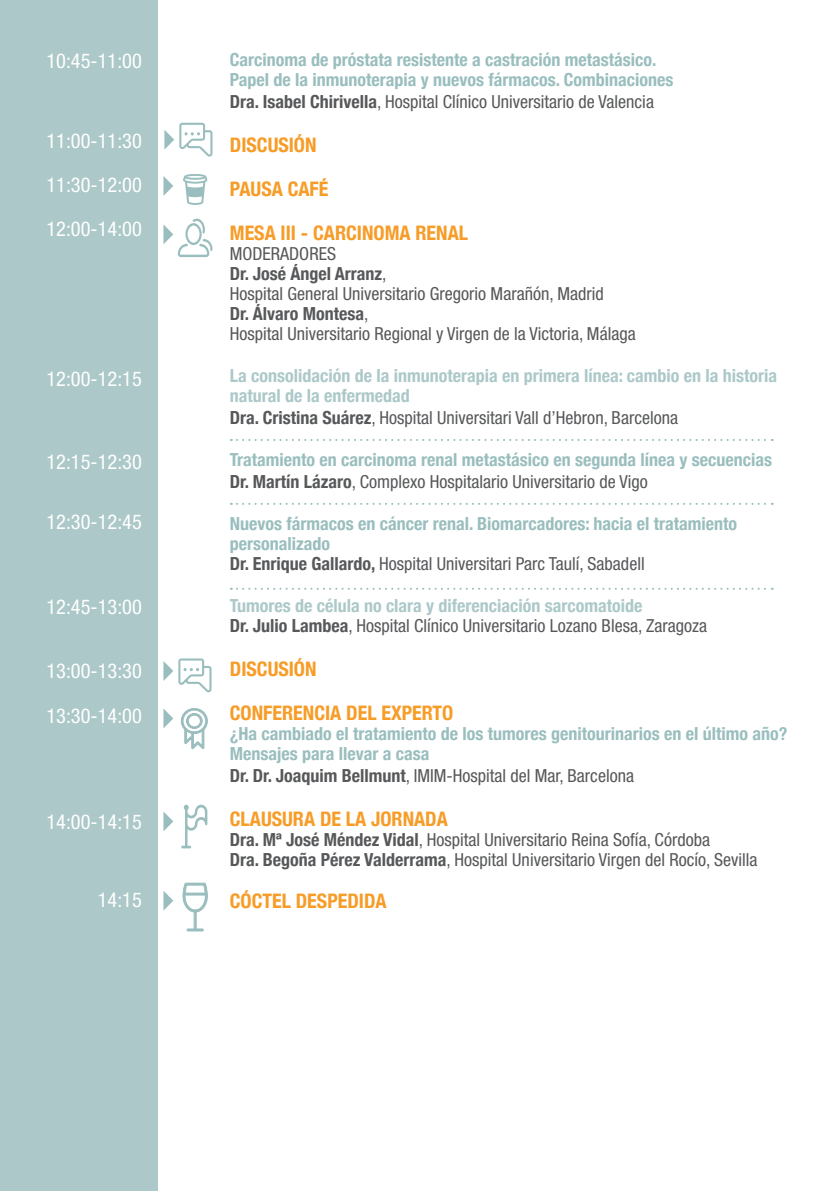
<style>
.page{position:relative;width:840px;height:1191px;background:#fff}
.page>*{position:absolute;margin:0;border:0;box-sizing:border-box;transform-origin:0 0}
.t1{font:condensed 20.4px "Helvetica Neue";color:#fff}
.t2{font:700 condensed 20px "Helvetica Neue";color:#f79c27}
.t3{font:condensed 18px "Helvetica Neue";color:#57585a}
.t4{font:700 condensed 18px/20px "Helvetica Neue";color:#9abebe}
.t5{font:700 condensed 18px/20px "Helvetica Neue";color:#acc8c8}
.t6{font:700 condensed 18px "Helvetica Neue";color:#57585a}
.s1{font-weight:700}
.s2{font-weight:400}
</style>
<div class="page">
<div style="left:0;top:0;width:157px;height:1191px;background:#acc8c8"></div>
<svg style="left:163px;top:176px;width:10px;height:20px"></svg>
<svg style="left:163px;top:708px;width:10px;height:20px"></svg>
<svg style="left:163px;top:811px;width:10px;height:20px"></svg>
<svg style="left:163px;top:891px;width:10px;height:19px"></svg>
<svg style="left:183px;top:174px;width:24px;height:31px"></svg>
<svg style="left:163px;top:219px;width:49px;height:38px"></svg>
<svg style="left:163px;top:658px;width:48px;height:34px"></svg>
<svg style="left:231px;top:439px;width:541px;height:2px"></svg>
<svg style="left:231px;top:503px;width:541px;height:2px"></svg>
<svg style="left:231px;top:588px;width:541px;height:2px"></svg>
<svg style="left:181px;top:708px;width:27px;height:41px"></svg>
<svg style="left:181px;top:804px;width:26px;height:44px"></svg>
<div style="left:187px;top:928px;width:16px;height:3px;border:1px solid #9abebe"></div>
<div style="left:194px;top:909px;width:2px;height:21px;border:1px solid #9abebe"></div>
<svg style="left:182px;top:882px;width:26px;height:30px"></svg>
<div style="left:184px;top:893px;width:22px;height:2px;border:1px solid #9abebe"></div>
<svg style="left:164px;top:123px;width:48px;height:34px"></svg>
<p class="t1" style="left:46px;top:49px;width:97px">10:45-11:00</p>
<p class="t1" style="left:46px;top:129px;width:97px">11:00-11:30</p>
<p class="t1" style="left:46px;top:173px;width:97px">11:30-12:00</p>
<p class="t1" style="left:46px;top:217px;width:97px">12:00-14:00</p>
<p class="t1" style="left:46px;top:367px;width:97px">12:00-12:15</p>
<p class="t1" style="left:46px;top:450px;width:97px">12:15-12:30</p>
<p class="t1" style="left:46px;top:509px;width:97px">12:30-12:45</p>
<p class="t1" style="left:46px;top:594px;width:97px">12:45-13:00</p>
<p class="t1" style="left:46px;top:658px;width:97px">13:00-13:30</p>
<p class="t1" style="left:46px;top:704px;width:97px">13:30-14:00</p>
<p class="t1" style="left:46px;top:810px;width:97px">14:00-14:15</p>
<p class="t1" style="left:98px;top:888px;width:46px">14:15</p>
<p class="t4" style="left:230px;top:48px;width:428px">Carcinoma de próstata resistente a castración metastásico.</p>
<p class="t4" style="left:230px;top:68px;width:445px">Papel de la inmunoterapia y nuevos fármacos. Combinaciones</p>
<p class="t3" style="left:230px;top:91px;width:425px"><span class="s1">Dra. Isabel Chirivella</span>, Hospital Clínico Universitario de Valencia</p>
<p class="t2" style="left:230px;top:128px;width:88px">DISCUSIÓN</p>
<p class="t2" style="left:230px;top:172px;width:100px">PAUSA CAFÉ</p>
<p class="t2" style="left:230px;top:216px;width:239px">MESA III - CARCINOMA RENAL</p>
<p class="t3" style="left:230px;top:243px;width:108px">MODERADORES</p>
<p class="t6" style="left:230px;top:259px;width:158px">Dr. José Ángel Arranz<span class="s2">,</span></p>
<p class="t3" style="left:230px;top:283px;width:375px">Hospital General Universitario Gregorio Marañón, Madrid</p>
<p class="t6" style="left:230px;top:299px;width:140px">Dr. Álvaro Montesa<span class="s2">,</span></p>
<p class="t3" style="left:230px;top:323px;width:407px">Hospital Universitario Regional y Virgen de la Victoria, Málaga</p>
<p class="t5" style="left:230px;top:364px;width:548px">La consolidación de la inmunoterapia en primera línea: cambio en la historia natural de la enfermedad</p>
<p class="t3" style="left:230px;top:407px;width:449px"><span class="s1">Dra. Cristina Suárez</span>, Hospital Universitari Vall d’Hebron, Barcelona</p>
<p class="t4" style="left:230px;top:448px;width:543px">Tratamiento en carcinoma renal metastásico en segunda línea y secuencias</p>
<p class="t3" style="left:230px;top:471px;width:419px"><span class="s1">Dr. Martín Lázaro</span>, Complexo Hospitalario Universitario de Vigo</p>
<p class="t4" style="left:230px;top:512px;width:508px">Nuevos fármacos en cáncer renal. Biomarcadores: hacia el tratamiento</p>
<p class="t4" style="left:230px;top:532px;width:102px">personalizado</p>
<p class="t3" style="left:230px;top:553px;width:416px"><span class="s1">Dr. Enrique Gallardo,</span> Hospital Universitari Parc Taulí, Sabadell</p>
<p class="t5" style="left:230px;top:594px;width:414px">Tumores de célula no clara y diferenciación sarcomatoide</p>
<p class="t3" style="left:230px;top:615px;width:478px"><span class="s1">Dr. Julio Lambea</span>, Hospital Clínico Universitario Lozano Blesa, Zaragoza</p>
<p class="t2" style="left:230px;top:652px;width:88px">DISCUSIÓN</p>
<p class="t2" style="left:230px;top:696px;width:225px">CONFERENCIA DEL EXPERTO</p>
<p class="t4" style="left:230px;top:722px;width:558px">¿Ha cambiado el tratamiento de los tumores genitourinarios en el último año?<br>Mensajes para llevar a casa</p>
<p class="t3" style="left:230px;top:765px;width:405px"><span class="s1">Dr. Dr. Joaquim Bellmunt</span>, IMIM-Hospital del Mar, Barcelona</p>
<p class="t2" style="left:230px;top:802px;width:219px">CLAUSURA DE LA JORNADA</p>
<p class="t3" style="left:230px;top:829px;width:481px"><span class="s1">Dra. Mª José Méndez Vidal</span>, Hospital Universitario Reina Sofía, Córdoba</p>
<p class="t3" style="left:230px;top:849px;width:528px"><span class="s1">Dra. Begoña Pérez Valderrama</span>, Hospital Universitario Virgen del Rocío, Sevilla</p>
<p class="t2" style="left:230px;top:884px;width:158px">CÓCTEL DESPEDIDA</p>
</div>
